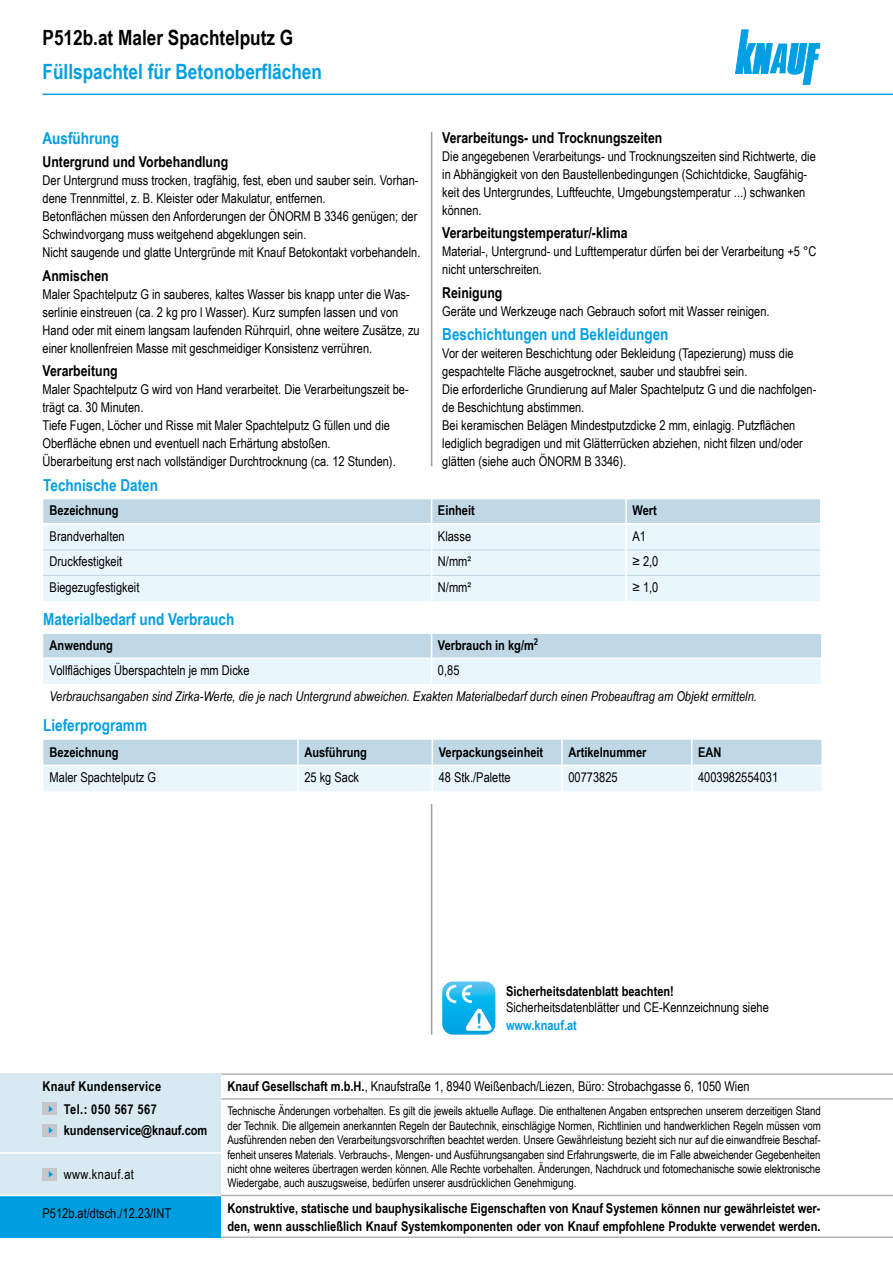
<style>
.page{position:relative;width:893px;height:1263px;background:#fff}
.page>*{position:absolute;margin:0;border:0;box-sizing:border-box;transform-origin:0 0}
.t1{font:700 21px "Arial Narrow";color:#009fe3}
.t2{font:700 21px "Arial Narrow";color:#000}
.Ue3_11cyan_TB{font:700 16.5px "Arial Narrow";color:#009fe3}
.Ue4_10schwarz_TB{font:700 15px "Arial Narrow";color:#000}
.Text_TB{font:13.5px/18px "Arial Narrow";color:#000}
.Piktogramm_Text_TB{font:700 13.5px/18px "Arial Narrow";color:#000}
.Tab_Text_TB{font:13.5px "Arial Narrow";color:#000}
.Leg_Tab_TB{font:italic 13.5px "Arial Narrow";color:#000}
.Tab_Kopf_TB{font:700 13.5px "Arial Narrow";color:#000}
.Piktogramm_Text_TB-2{font:13.5px "Arial Narrow";color:#000}
.Impressum_Drucknorm_TB{font:13.5px "Arial Narrow";color:#000}
.Piktogramm_Text_TB-3{font:700 13.5px "Arial Narrow";letter-spacing:.02em;color:#000}
.Piktogramm_Text_TB-4{font:700 13.5px "Arial Narrow";letter-spacing:.03em;color:#000}
.Text_TB-2{font:13.5px "Arial Narrow";letter-spacing:.03em;color:#000}
.Link_Internet_blau_TB{font:700 13.5px "Arial Narrow";color:#009fe3}
.t3{font:12px/14.4px "Arial Narrow";letter-spacing:-.005em;color:#000;text-align:justify}
.s1{font-weight:700}
</style>
<div class="page">
<svg style="left:735px;top:30px;width:85px;height:54px"></svg>
<hr style="left:43px;top:94px;width:850px;height:1px;background:#009fe3">
<hr style="left:431px;top:132px;width:1px;height:334px;background:#9d9d9c">
<hr style="left:431px;top:804px;width:1px;height:231px;background:#9d9d9c">
<div style="left:0;top:1073px;width:221px;height:139px;background:#d8e9f1"></div>
<div style="left:0;top:1195px;width:221px;height:43px;background:#009ee0"></div>
<div style="left:43px;top:1168px;width:14px;height:12px;background:#c6c7c8"></div>
<svg style="left:49px;top:1171px;width:4px;height:6px"></svg>
<div style="left:43px;top:1124px;width:14px;height:12px;background:#c6c7c8"></div>
<svg style="left:49px;top:1127px;width:4px;height:6px"></svg>
<div style="left:43px;top:1102px;width:14px;height:13px;background:#c6c7c8"></div>
<svg style="left:49px;top:1106px;width:4px;height:6px"></svg>
<hr style="left:0;top:1195px;width:221px;height:1px;background:#fff">
<hr style="left:0;top:1152px;width:221px;height:2px;background:#fff">
<hr style="left:221px;top:1195px;width:672px;height:1px;background:#b1b3b4">
<hr style="left:221px;top:1236px;width:672px;height:2px;background:#b1b3b4">
<hr style="left:221px;top:1073px;width:672px;height:2px;background:#b1b3b4">
<hr style="left:221px;top:1098px;width:672px;height:2px;background:#b1b3b4">
<svg style="left:442px;top:981px;width:53px;height:54px"></svg>
<svg style="left:43px;top:499px;width:777px;height:102px;background:#dfeef7"></svg>
<svg style="left:43px;top:634px;width:778px;height:50px;background:#d6e8f2"></svg>
<svg style="left:43px;top:740px;width:778px;height:51px;background:#d6e7f2"></svg>
<h1 class="t2" style="left:43px;top:22px;width:252px">P512b.at Maler Spachtelputz G</h1>
<h1 class="t1" style="left:43px;top:56px;width:281px">Füllspachtel für Betonoberflächen</h1>
<p class="Ue3_11cyan_TB" style="left:43px;top:125px;width:78px">Ausführung</p>
<p class="Ue4_10schwarz_TB" style="left:43px;top:151px;width:187px">Untergrund und Vorbehandlung</p>
<p class="Text_TB" style="left:43px;top:171px;width:378px">Der Untergrund muss trocken, tragfähig, fest, eben und sauber sein. Vorhan&shy;dene Trennmittel, z. B. Kleister oder Makulatur, entfernen.</p>
<p class="Text_TB" style="left:43px;top:207px;width:376px">Betonflächen müssen den Anforderungen der ÖNORM B 3346 genügen; der<br>Schwindvorgang muss weitgehend abgeklungen sein.</p>
<p class="Text_TB" style="left:43px;top:243px;width:379px">Nicht saugende und glatte Untergründe mit Knauf Betokontakt vorbehandeln.</p>
<p class="Ue4_10schwarz_TB" style="left:43px;top:264px;width:68px">Anmischen</p>
<p class="Text_TB" style="left:43px;top:284px;width:379px">Maler Spachtelputz G in sauberes, kaltes Wasser bis knapp unter die Was&shy;serlinie einstreuen (ca. 2 kg pro l Wasser). Kurz sumpfen lassen und von Hand oder mit einem langsam laufenden Rührquirl, ohne weitere Zusätze, zu einer knollenfreien Masse mit geschmeidiger Konsistenz verrühren.</p>
<p class="Ue4_10schwarz_TB" style="left:43px;top:360px;width:77px">Verarbeitung</p>
<p class="Text_TB" style="left:43px;top:380px;width:368px">Maler Spachtelputz G wird von Hand verarbeitet. Die Verarbeitungszeit be&shy;trägt ca. 30 Minuten.</p>
<p class="Text_TB" style="left:43px;top:416px;width:349px">Tiefe Fugen, Löcher und Risse mit Maler Spachtelputz G füllen und die<br>Oberfläche ebnen und eventuell nach Erhärtung abstoßen.</p>
<p class="Text_TB" style="left:43px;top:452px;width:355px">Überarbeitung erst nach vollständiger Durchtrocknung (ca. 12 Stunden).</p>
<p class="Ue4_10schwarz_TB" style="left:442px;top:126px;width:222px">Verarbeitungs- und Trocknungszeiten</p>
<p class="Text_TB" style="left:442px;top:146px;width:375px">Die angegebenen Verarbeitungs- und Trocknungszeiten sind Richtwerte, die in Abhängigkeit von den Baustellenbedingungen (Schichtdicke, Saugfähig&shy;keit des Untergrundes, Luftfeuchte, Umgebungstemperatur ...) schwanken können.</p>
<p class="Ue4_10schwarz_TB" style="left:442px;top:221px;width:187px">Verarbeitungstemperatur/-klima</p>
<p class="Text_TB" style="left:442px;top:242px;width:376px">Material-, Untergrund- und Lufttemperatur dürfen bei der Verarbeitung +5 °C nicht unterschreiten.</p>
<p class="Ue4_10schwarz_TB" style="left:442px;top:281px;width:62px">Reinigung</p>
<p class="Text_TB" style="left:442px;top:301px;width:329px">Geräte und Werkzeuge nach Gebrauch sofort mit Wasser reinigen.</p>
<p class="Ue3_11cyan_TB" style="left:442px;top:322px;width:228px">Beschichtungen und Bekleidungen</p>
<p class="Text_TB" style="left:442px;top:344px;width:353px">Vor der weiteren Beschichtung oder Bekleidung (Tapezierung) muss die gespachtelte Fläche ausgetrocknet, sauber und staubfrei sein.</p>
<p class="Text_TB" style="left:442px;top:380px;width:376px">Die erforderliche Grundierung auf Maler Spachtelputz G und die nachfolgen&shy;de Beschichtung abstimmen.</p>
<p class="Text_TB" style="left:442px;top:416px;width:362px">Bei keramischen Belägen Mindestputzdicke 2 mm, einlagig. Putzflächen lediglich begradigen und mit Glätterrücken abziehen, nicht filzen und/oder glätten (siehe auch ÖNORM B 3346).</p>
<p class="Ue3_11cyan_TB" style="left:43px;top:472px;width:116px">Technische Daten</p>
<p class="Tab_Kopf_TB" style="left:50px;top:500px;width:70px">Bezeichnung</p>
<p class="Tab_Kopf_TB" style="left:438px;top:500px;width:38px">Einheit</p>
<p class="Tab_Kopf_TB" style="left:632px;top:500px;width:26px">Wert</p>
<p class="Tab_Text_TB" style="left:50px;top:526px;width:77px">Brandverhalten</p>
<p class="Tab_Text_TB" style="left:438px;top:526px;width:35px">Klasse</p>
<p class="Tab_Text_TB" style="left:632px;top:526px;width:15px">A1</p>
<p class="Tab_Text_TB" style="left:50px;top:551px;width:74px">Druckfestigkeit</p>
<p class="Tab_Text_TB" style="left:438px;top:551px;width:35px">N/mm²</p>
<p class="Tab_Text_TB" style="left:632px;top:551px;width:27px">≥ 2,0</p>
<p class="Tab_Text_TB" style="left:50px;top:577px;width:91px">Biegezugfestigkeit</p>
<p class="Tab_Text_TB" style="left:438px;top:577px;width:35px">N/mm²</p>
<p class="Tab_Text_TB" style="left:632px;top:577px;width:27px">≥ 1,0</p>
<p class="Ue3_11cyan_TB" style="left:43px;top:607px;width:192px">Materialbedarf und Verbrauch</p>
<p class="Tab_Kopf_TB" style="left:50px;top:635px;width:65px">Anwendung</p>
<p class="Tab_Kopf_TB" style="left:438px;top:635px;width:102px">Verbrauch in kg/m<sup>2</sup></p>
<p class="Tab_Text_TB" style="left:50px;top:660px;width:201px">Vollflächiges Überspachteln je mm Dicke</p>
<p class="Tab_Text_TB" style="left:438px;top:660px;width:23px">0,85</p>
<p class="Leg_Tab_TB" style="left:50px;top:686px;width:709px">Verbrauchsangaben sind Zirka-Werte, die je nach Untergrund abweichen. Exakten Materialbedarf durch einen Probeauftrag am Objekt ermitteln.</p>
<p class="Ue3_11cyan_TB" style="left:43px;top:713px;width:105px">Lieferprogramm</p>
<p class="Tab_Kopf_TB" style="left:50px;top:742px;width:70px">Bezeichnung</p>
<p class="Tab_Kopf_TB" style="left:304px;top:742px;width:64px">Ausführung</p>
<p class="Tab_Kopf_TB" style="left:439px;top:742px;width:106px">Verpackungseinheit</p>
<p class="Tab_Kopf_TB" style="left:568px;top:742px;width:80px">Artikelnummer</p>
<p class="Tab_Kopf_TB" style="left:698px;top:742px;width:25px">EAN</p>
<p class="Text_TB" style="left:50px;top:767px;width:108px">Maler Spachtelputz G</p>
<p class="Tab_Text_TB" style="left:304px;top:767px;width:56px">25 kg Sack</p>
<p class="Tab_Text_TB" style="left:439px;top:767px;width:74px">48 Stk./Palette</p>
<p class="Tab_Text_TB" style="left:568px;top:767px;width:51px">00773825</p>
<p class="Tab_Text_TB" style="left:698px;top:767px;width:82px">4003982554031</p>
<p class="Piktogramm_Text_TB-3" style="left:43px;top:1076px;width:120px">Knauf Kundenservice</p>
<p class="Piktogramm_Text_TB" style="left:64px;top:1121px;width:145px">kundenservice@knauf.com</p>
<p class="Text_TB-2" style="left:64px;top:1164px;width:72px">www.knauf.at</p>
<p class="Piktogramm_Text_TB-4" style="left:64px;top:1099px;width:95px">Tel.: 050 567 567</p>
<p class="Impressum_Drucknorm_TB" style="left:43px;top:1204px;width:130px">P512b.at/dtsch./12.23/INT</p>
<p class="Piktogramm_Text_TB" style="left:506px;top:981px;width:169px">Sicherheitsdatenblatt beachten!</p>
<p class="Piktogramm_Text_TB-2" style="left:506px;top:997px;width:264px">Sicherheitsdatenblätter und CE-Kennzeichnung siehe</p>
<p class="Link_Internet_blau_TB" style="left:506px;top:1015px;width:72px">www.knauf.at</p>
<p class="Text_TB" style="left:227px;top:1077px;width:524px"><span class="s1">Knauf Gesellschaft m.b.H.</span>, Knaufstraße 1, 8940 Weißenbach/Liezen, Büro: Strobachgasse 6, 1050 Wien</p>
<p class="t3" style="left:227px;top:1103px;width:595px">Technische Änderungen vorbehalten. Es gilt die jeweils aktuelle Auflage. Die enthaltenen Angaben entsprechen unserem derzeitigen Stand der Technik. Die allgemein anerkannten Regeln der Bautechnik, einschlägige Normen, Richtlinien und handwerklichen Regeln müssen vom Ausführenden neben den Verarbeitungsvorschriften beachtet werden. Unsere Gewährleistung bezieht sich nur auf die einwandfreie Beschaf&shy;fenheit unseres Materials. Verbrauchs-, Mengen- und Ausführungsangaben sind Erfahrungswerte, die im Falle abweichender Gegebenheiten nicht ohne weiteres übertragen werden können. Alle Rechte vorbehalten. Änderungen, Nachdruck und fotomechanische sowie elektronische Wiedergabe, auch auszugsweise, bedürfen unserer ausdrücklichen Genehmigung.</p>
<p class="Piktogramm_Text_TB" style="left:227px;top:1198px;width:595px">Konstruktive, statische und bauphysikalische Eigenschaften von Knauf Systemen können nur gewährleistet wer&shy;den, wenn ausschließlich Knauf Systemkomponenten oder von Knauf empfohlene Produkte verwendet werden.</p>
</div>
